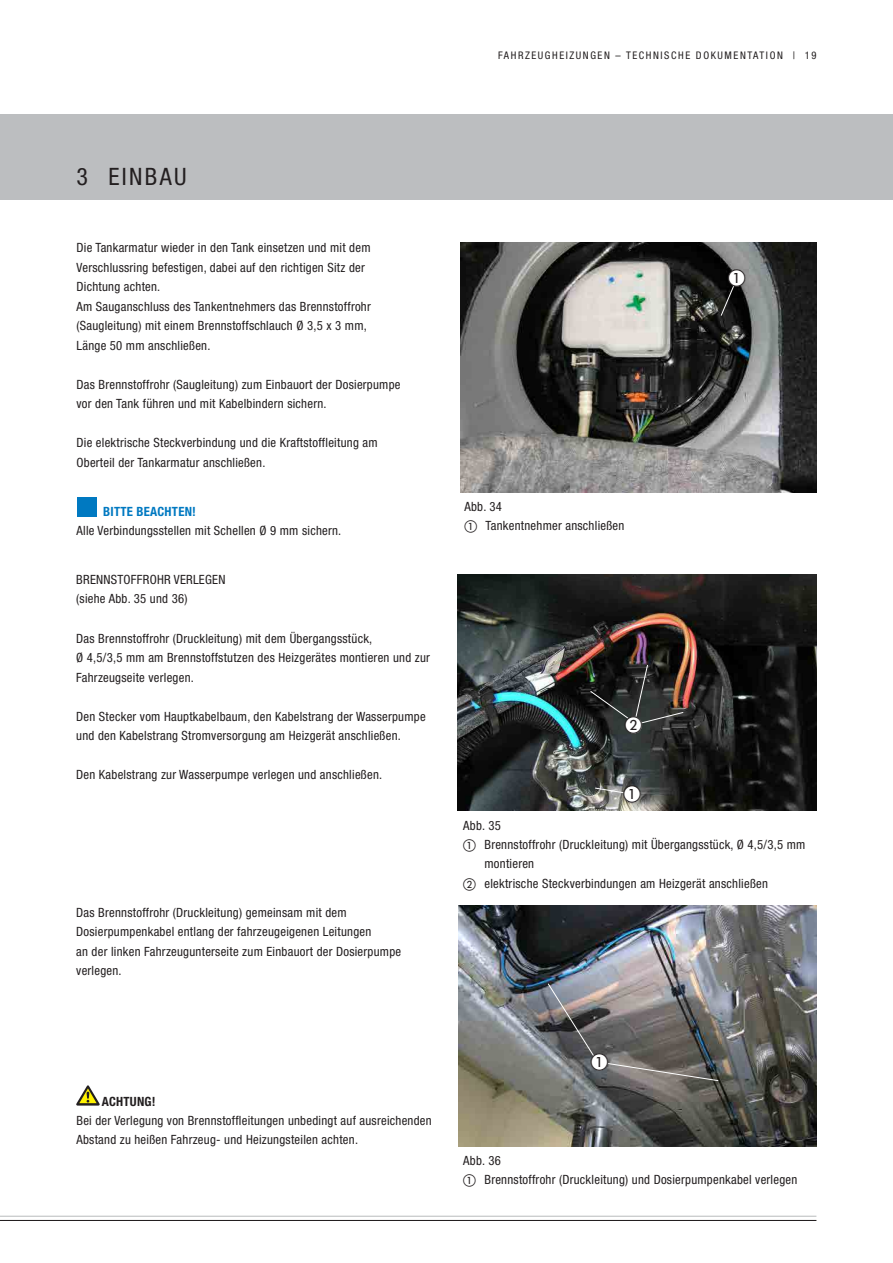
<style>
.page{position:relative;width:893px;height:1263px;background:#fff}
.page>*{position:absolute;margin:0;border:0;box-sizing:border-box;transform-origin:0 0}
.t1{font:condensed 24px "Helvetica Neue LT";color:#231f20}
.t2{font:18px "European Pi One";color:#231f20}
.t3{font:condensed 12.75px/19.5px "Helvetica Neue LT";letter-spacing:.02em;color:#231f20}
.t4{font:700 condensed 12.75px "Helvetica Neue LT";letter-spacing:.02em;color:#0079c1}
.t5{font:700 condensed 12.75px "Helvetica Neue LT";letter-spacing:.02em;color:#231f20}
.t6{font:condensed 10.5px "Helvetica Neue LT";letter-spacing:.15em;color:#231f20}
.s1{font-family:"European Pi One";font-stretch:normal}
</style>
<div class="page">
<div style="left:0;top:115px;width:893px;height:85px;background:#bcbec0"></div>
<hr style="left:0;top:1216px;width:816px;height:1px;background:#bcbec0">
<hr style="left:0;top:1220px;width:816px;height:1px;background:#231f20">
<img style="left:460px;top:242px;width:357px;height:250px">
<div style="left:77px;top:497px;width:20px;height:19px;background:#0079c1"></div>
<svg style="left:720px;top:277px;width:18px;height:40px"></svg>
<div style="left:728px;top:269px;width:17px;height:17px;background:#fff;border-radius:50%"></div>
<img style="left:457px;top:574px;width:359px;height:237px">
<img style="left:459px;top:906px;width:357px;height:240px">
<svg style="left:76px;top:1085px;width:24px;height:20px"></svg>
<svg style="left:594px;top:787px;width:34px;height:8px"></svg>
<div style="left:624px;top:786px;width:17px;height:17px;background:#fff;border-radius:50%"></div>
<img style="left:589px;top:664px;width:95px;height:62px">
<div style="left:625px;top:717px;width:17px;height:17px;background:#fff;border-radius:50%"></div>
<img style="left:547px;top:983px;width:172px;height:98px">
<div style="left:591px;top:1053px;width:17px;height:17px;background:#fff;border-radius:50%"></div>
<p class="t6" style="left:498px;top:50px;width:320px">Fahrzeugheizungen – Technische Dokumentat ion | 19</p>
<h1 class="t1" style="left:77px;top:162px;width:112px">3 Einbau</h1>
<p class="t3" style="left:77px;top:238px;width:296px">Die Tankarmatur wieder in den Tank einsetzen und mit dem Verschlussring befestigen, dabei auf den richtigen Sitz der Dichtung achten.<br>Am Sauganschluss des Tankentnehmers das Brennstoffrohr (Saugleitung) mit einem Brennstoffschlauch Ø 3,5 x 3 mm, Länge 50 mm anschließen.</p>
<p class="t3" style="left:77px;top:375px;width:326px">Das Brennstoffrohr (Saugleitung) zum Einbauort der Dosierpumpe vor den Tank führen und mit Kabelbindern sichern.</p>
<p class="t3" style="left:77px;top:433px;width:303px">Die elektrische Steckverbindung und die Kraftstoffleitung am<br>Oberteil der Tankarmatur anschließen.</p>
<p class="t4" style="left:103px;top:504px;width:94px">BITTE BEACHTEN!</p>
<p class="t3" style="left:77px;top:521px;width:266px">Alle Verbindungsstellen mit Schellen Ø 9 mm sichern.</p>
<p class="t3" style="left:76px;top:570px;width:113px;text-align:right">VERLEGEN<br>(siehe Abb. 35 und 36)</p>
<p class="t3" style="left:76px;top:628px;width:355px">Das Brennstoffrohr (Druckleitung) mit dem Übergangsstück,<br>Ø 4,5/3,5 mm am Brennstoffstutzen des Heizgerätes montieren und zur<br>Fahrzeugseite verlegen.</p>
<p class="t3" style="left:76px;top:706px;width:351px">Den Stecker vom Hauptkabelbaum, den Kabelstrang der Wasserpumpe und den Kabelstrang Stromversorgung am Heizgerät anschließen.</p>
<p class="t3" style="left:76px;top:765px;width:307px">Den Kabelstrang zur Wasserpumpe verlegen und anschließen.</p>
<p class="t3" style="left:76px;top:570px;width:15px">BRENNS</p>
<p class="t3" style="left:117px;top:570px;width:34px">TOFFROHR</p>
<p class="t3" style="left:76px;top:902px;width:326px">Das Brennstoffrohr (Druckleitung) gemeinsam mit dem Dosierpumpenkabel entlang der fahrzeugeigenen Leitungen<br>an der linken Fahrzeugunterseite zum Einbauort der Dosierpumpe verlegen.</p>
<p class="t5" style="left:102px;top:1093px;width:55px">ACHTUNG!</p>
<p class="t3" style="left:76px;top:1110px;width:357px">Bei der Verlegung von Brennstoffleitungen unbedingt auf ausreichenden<br>Abstand zu heißen Fahrzeug- und Heizungsteilen achten.</p>
<h2 class="t2" style="left:728px;top:268px;width:19px">A</h2>
<p class="t3" style="left:464px;top:496px;width:162px">Abb. 34<br><span class="s1">A</span> Tankentnehmer anschließen</p>
<h2 class="t2" style="left:625px;top:715px;width:19px">B</h2>
<h2 class="t2" style="left:623px;top:784px;width:19px">A</h2>
<p class="t3" style="left:463px;top:816px;width:39px">Abb. 35</p>
<p class="t3" style="left:463px;top:835px;width:344px"><span class="s1">A</span> Brennstoffrohr (Druckleitung) mit Übergangsstück, Ø 4,5/3,5 mm</p>
<p class="t3" style="left:484px;top:854px;width:51px">montieren</p>
<p class="t3" style="left:463px;top:874px;width:306px"><span class="s1">B</span> elektrische Steckverbindungen am Heizgerät anschließen</p>
<h2 class="t2" style="left:590px;top:1052px;width:19px">A</h2>
<p class="t3" style="left:463px;top:1151px;width:336px;line-height:18.6px">Abb. 36<br><span class="s1">A</span> Brennstoffrohr (Druckleitung) und Dosierpumpenkabel verlegen</p>
</div>
